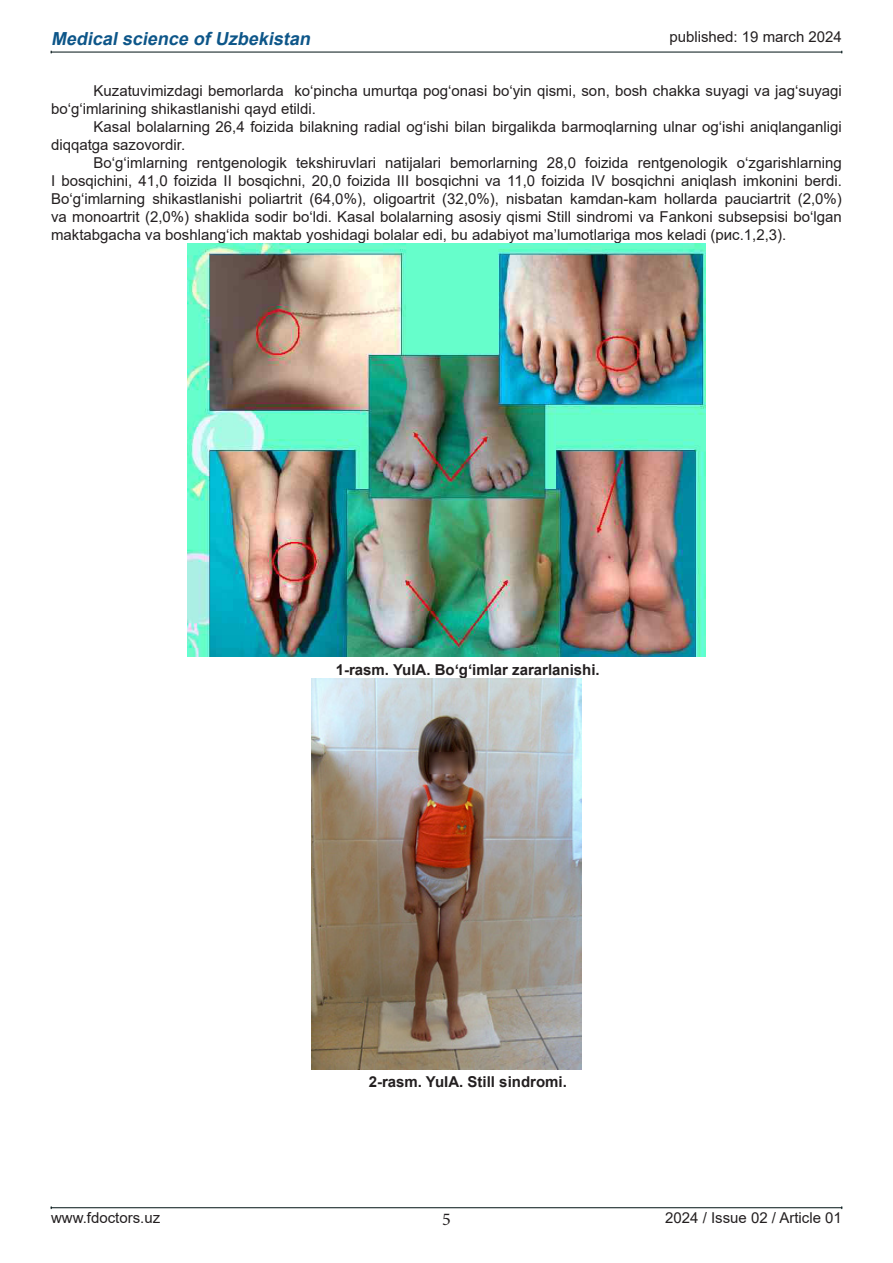
<style>
.page{position:relative;width:893px;height:1263px;background:#fff}
.page>*{position:absolute;margin:0;border:0;box-sizing:border-box;transform-origin:0 0}
.t1{font:italic 700 18px "Arial";color:#0d5689}
.t2{font:18px "Minion Pro";color:#231f20}
.t3{font:15px/18px "Arial";color:#231f20}
.t4{font:700 15px "Arial";color:#231f20}
</style>
<div class="page">
<hr style="left:51px;top:52px;width:791px;height:1px;background:#001315">
<hr style="left:51px;top:1207px;width:791px;height:1px;background:#001315">
<img style="left:187px;top:244px;width:519px;height:413px">
<img style="left:311px;top:678px;width:270px;height:391px">
<p class="t1" style="left:51px;top:26px;width:265px">Medicalscience ofUzbekistan</p>
<p class="t3" style="left:669px;top:28px;width:174px">published: 19 march 2024</p>
<p class="t3" style="left:51px;top:82px;width:792px;text-indent:43px">Kuzatuvimizdagi bemorlarda ko‘pincha umurtqa pog‘onasi bo‘yin qismi, son, bosh chakka suyagi va jag‘suyagi bo‘g‘imlarining shikastlanishi qayd etildi.</p>
<p class="t3" style="left:51px;top:118px;width:792px;text-indent:43px">Kasal bolalarning 26,4 foizida bilakning radial og‘ishi bilan birgalikda barmoqlarning ulnar og‘ishi aniqlanganligi diqqatga sazovordir.</p>
<p class="t3" style="left:51px;top:154px;width:792px;text-align:justify;text-indent:43px">Bo‘g‘imlarning rentgenologik tekshiruvlari natijalari bemorlarning 28,0 foizida rentgenologik o‘zgarishlarning I bosqichini, 41,0 foizida II bosqichni, 20,0 foizida III bosqichni va 11,0 foizida IV bosqichni aniqlash imkonini berdi.<br>Bo‘g‘imlarning shikastlanishi poliartrit (64,0%), oligoartrit (32,0%), nisbatan kamdan-kam hollarda pauciartrit (2,0%) va monoartrit (2,0%) shaklida sodir bo‘ldi. Kasal bolalarning asosiy qismi Still sindromi va Fankoni subsepsisi bo‘lgan maktabgacha va boshlang‘ich maktab yoshidagi bolalar edi, bu adabiyot ma’lumotlariga mos keladi (рис.1,2,3).</p>
<p class="t4" style="left:336px;top:659px;width:266px">1-rasm. YuIA. Bo‘g‘imlar zararlanishi.</p>
<p class="t4" style="left:369px;top:1071px;width:200px">2-rasm. YuIA. Still sindromi.</p>
<p class="t3" style="left:51px;top:1208px;width:111px">www.fdoctors.uz</p>
<p class="t2" style="left:442px;top:1207px;width:10px">5</p>
<p class="t3" style="left:665px;top:1208px;width:178px">2024 / Issue 02 / Article 01</p>
</div>
